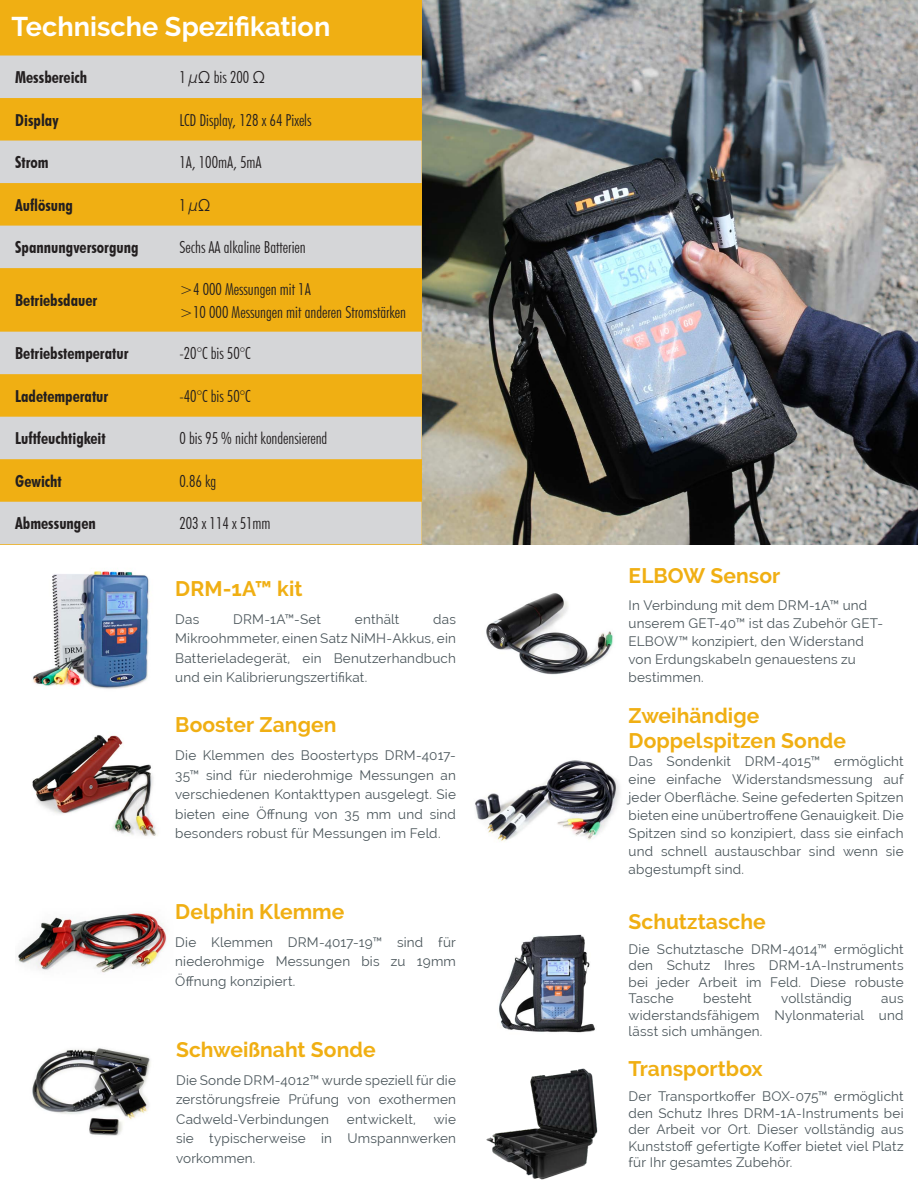
<style>
.page{position:relative;width:918px;height:1188px;background:#fff}
.page>*{position:absolute;margin:0;border:0;box-sizing:border-box;transform-origin:0 0}
.Paragraph_Style_1{font:700 27px "Raleway";color:#fff}
.Paragraph_Style_1-2{font:700 21px "Raleway";letter-spacing:.005em;color:#f0af13}
.Tableau_droite{font:300 condensed 16.5px "Futura BT";color:#231f20}
.Tableau_gauche{font:700 condensed 16.5px "Futura BT";color:#231f20}
.Paragraph_Style_1-3{font:13.5px/19.5px "Raleway";letter-spacing:.015em;color:#4b565b;text-align:justify}
</style>
<div class="page">
<img style="left:422px;top:0;width:496px;height:544px">
<img style="left:486px;top:593px;width:127px;height:82px">
<img style="left:475px;top:760px;width:145px;height:82px">
<img style="left:499px;top:934px;width:96px;height:99px">
<img style="left:486px;top:1068px;width:112px;height:112px">
<img style="left:32px;top:735px;width:124px;height:101px">
<img style="left:18px;top:912px;width:149px;height:61px">
<img style="left:32px;top:1048px;width:119px;height:88px">
<div style="left:0;top:0;width:422px;height:544px;background:#f0af13"></div>
<img style="left:33px;top:570px;width:116px;height:119px">
<svg style="left:0;top:56px;width:422px;height:488px;fill:#d5d6d8"></svg>
<p class="Paragraph_Style_1" style="left:11px;top:12px;width:320px">Technische Spezifikation</p>
<p class="Tableau_gauche" style="left:15px;top:67px;width:73px">Messbereich</p>
<p class="Tableau_droite" style="left:179px;top:67px;width:87px">1 µΩ bis 200 Ω</p>
<p class="Tableau_gauche" style="left:15px;top:110px;width:45px">Display</p>
<p class="Tableau_droite" style="left:179px;top:110px;width:134px">LCD Display, 128 x 64 Pixels</p>
<p class="Tableau_gauche" style="left:15px;top:152px;width:35px">Strom</p>
<p class="Tableau_droite" style="left:179px;top:152px;width:84px">1A, 100mA, 5mA</p>
<p class="Tableau_gauche" style="left:15px;top:195px;width:59px">Auflösung</p>
<p class="Tableau_droite" style="left:179px;top:195px;width:33px">1 µΩ</p>
<p class="Tableau_gauche" style="left:15px;top:237px;width:125px">Spannungversorgung</p>
<p class="Tableau_droite" style="left:179px;top:237px;width:128px">Sechs AA alkaline Batterien</p>
<p class="Tableau_gauche" style="left:15px;top:290px;width:84px">Betriebsdauer</p>
<p class="Tableau_droite" style="left:179px;top:279px;width:133px">&gt;4 000 Messungen mit 1A</p>
<p class="Tableau_droite" style="left:179px;top:302px;width:228px">&gt;10 000 Messungen mit anderen Stromstärken</p>
<p class="Tableau_gauche" style="left:15px;top:343px;width:115px">Betriebstemperatur</p>
<p class="Tableau_droite" style="left:179px;top:343px;width:73px">-20°C bis 50°C</p>
<p class="Tableau_gauche" style="left:15px;top:386px;width:95px">Ladetemperatur</p>
<p class="Tableau_droite" style="left:179px;top:386px;width:73px">-40°C bis 50°C</p>
<p class="Tableau_gauche" style="left:15px;top:428px;width:92px">Luftfeuchtigkeit</p>
<p class="Tableau_droite" style="left:179px;top:428px;width:150px">0 bis 95 % nicht kondensierend</p>
<p class="Tableau_gauche" style="left:15px;top:471px;width:48px">Gewicht</p>
<p class="Tableau_droite" style="left:179px;top:471px;width:38px">0.86 kg</p>
<p class="Tableau_gauche" style="left:15px;top:513px;width:82px">Abmessungen</p>
<p class="Tableau_droite" style="left:179px;top:513px;width:93px">203 x 114 x 51mm</p>
<p class="Paragraph_Style_1-2" style="left:175px;top:576px;width:129px">DRM-1A™ kit</p>
<p class="Paragraph_Style_1-3" style="left:175px;top:609px;width:26px">Das</p>
<p class="Paragraph_Style_1-3" style="left:233px;top:609px;width:89px">DRM-1A™-Set</p>
<p class="Paragraph_Style_1-3" style="left:355px;top:609px;width:46px">enthält</p>
<p class="Paragraph_Style_1-3" style="left:175px;top:609px;width:282px;text-indent:258px">das Mikroohmmeter, einen Satz NiMH-Akkus, ein Batterieladegerät, ein Benutzerhandbuch und ein Kalibrierungszertifikat.</p>
<p class="Paragraph_Style_1-2" style="left:175px;top:713px;width:163px">Booster Zangen</p>
<p class="Paragraph_Style_1-3" style="left:175px;top:746px;width:282px">Die Klemmen des Boostertyps DRM-4017- 35™ sind für niederohmige Messungen an verschiedenen Kontakttypen ausgelegt. Sie bieten eine Öffnung von 35 mm und sind besonders robust für Messungen im Feld.</p>
<p class="Paragraph_Style_1-2" style="left:175px;top:899px;width:171px">Delphin Klemme</p>
<p class="Paragraph_Style_1-3" style="left:175px;top:932px;width:282px">Die Klemmen DRM-4017-19™ sind für niederohmige Messungen bis zu 19mm Öffnung konzipiert.</p>
<p class="Paragraph_Style_1-2" style="left:176px;top:1037px;width:201px">Schweißnaht Sonde</p>
<p class="Paragraph_Style_1-3" style="left:176px;top:1070px;width:281px">Die Sonde DRM-4012™ wurde speziell für die zerstörungsfreie Prüfung von exothermen Cadweld-Verbindungen</p>
<p class="Paragraph_Style_1-3" style="left:176px;top:1109px;width:281px;text-indent:258px">wie sie typischerweise in Umspannwerken vorkommen.</p>
<p class="Paragraph_Style_1-3" style="left:347px;top:1109px;width:71px">entwickelt,</p>
<p class="Paragraph_Style_1-2" style="left:629px;top:564px;width:153px">ELBOW Sensor</p>
<p class="Paragraph_Style_1-3" style="left:629px;top:596px;width:256px;line-height:18px;text-align:left">In Verbindung mit dem DRM-1A™ und unserem GET-40™ ist das Zubehör GET-<br>ELBOW™ konzipiert, den Widerstand von Erdungskabeln genauestens zu bestimmen.</p>
<p class="Paragraph_Style_1-2" style="left:629px;top:703px;width:132px">Zweihändige</p>
<p class="Paragraph_Style_1-2" style="left:629px;top:729px;width:219px">Doppelspitzen Sonde</p>
<p class="Paragraph_Style_1-3" style="left:629px;top:752px;width:277px;line-height:18px">Das Sondenkit DRM-4015™ ermöglicht eine einfache Widerstandsmessung auf jeder Oberfläche. Seine gefederten Spitzen bieten eine unübertroffene Genauigkeit. Die Spitzen sind so konzipiert, dass sie einfach und schnell austauschbar sind wenn sie abgestumpft sind.</p>
<p class="Paragraph_Style_1-2" style="left:629px;top:909px;width:139px">Schutztasche</p>
<p class="Paragraph_Style_1-3" style="left:629px;top:941px;width:277px;line-height:16.5px">Die Schutztasche DRM-4014™ ermöglicht den Schutz Ihres DRM-1A-Instruments bei jeder Arbeit im Feld. Diese robuste Tasche</p>
<p class="Paragraph_Style_1-3" style="left:703px;top:989px;width:50px">besteht</p>
<p class="Paragraph_Style_1-3" style="left:781px;top:989px;width:72px">vollständig</p>
<p class="Paragraph_Style_1-3" style="left:629px;top:990px;width:277px;line-height:16.5px;text-indent:253px">aus widerstandsfähigem Nylonmaterial und lässt sich umhängen.</p>
<p class="Paragraph_Style_1-2" style="left:629px;top:1057px;width:136px">Transportbox</p>
<p class="Paragraph_Style_1-3" style="left:629px;top:1088px;width:277px;line-height:16.5px">Der Transportkoffer BOX-075™ ermöglicht den Schutz Ihres DRM-1A-Instruments bei der Arbeit vor Ort. Dieser vollständig aus Kunststoff gefertigte Koffer bietet viel Platz für Ihr gesamtes Zubehör.</p>
</div>
